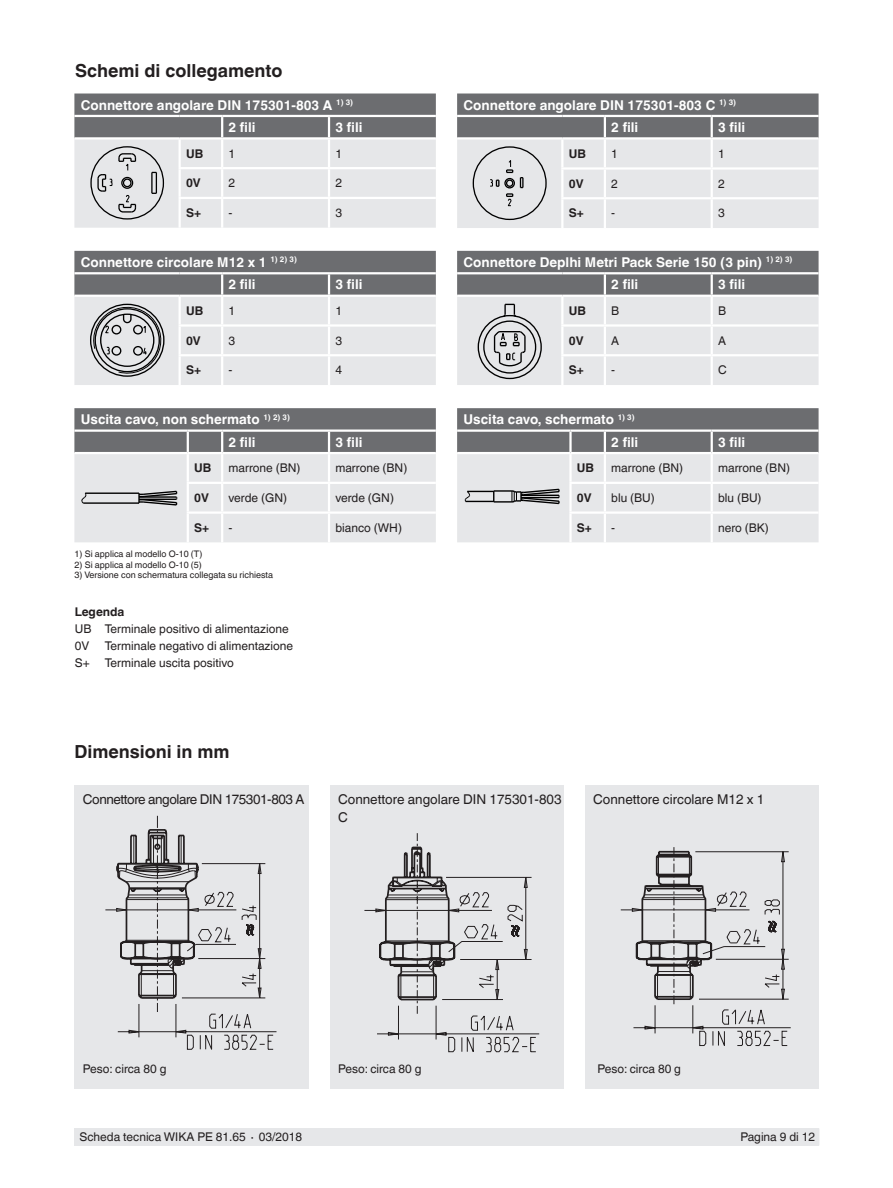
<style>
.page{position:relative;width:893px;height:1188px;background:#fff}
.page>*{position:absolute;margin:0;border:0;box-sizing:border-box;transform-origin:0 0}
.t1{font:700 18px "Helvetica World";color:#231f20}
.t2{font:700 13.5px/22.5px "Helvetica World";color:#fff}
.t3{font:13.5px/18px "Helvetica World";color:#231f20}
.t4{font:13.5px "Helvetica World";letter-spacing:-.03em;color:#231f20}
.t5{font:12px/17.1px "Helvetica World";color:#231f20}
.t6{font:700 12px "Helvetica World";color:#231f20}
.t7{font:9px "Helvetica World";color:#231f20}
</style>
<div class="page">
<div style="left:75px;top:1128px;width:744px;height:17px;background:#e6e7e9"></div>
<div style="left:74px;top:785px;width:235px;height:304px;background:#e6e7e9"></div>
<div style="left:330px;top:785px;width:233px;height:304px;background:#e6e7e9"></div>
<div style="left:585px;top:785px;width:233px;height:304px;background:#e6e7e9"></div>
<svg style="left:74px;top:251px;width:362px;height:134px;background:#bcbdbf"></svg>
<svg style="left:74px;top:94px;width:362px;height:134px;background:#bfc0c2"></svg>
<div style="left:123px;top:179px;width:9px;height:8px;border:1px solid #000;border-radius:50%"></div>
<svg style="left:457px;top:94px;width:362px;height:134px;background:#c0c1c3"></svg>
<div style="left:473px;top:146px;width:74px;height:74px;border:1px solid #000;border-radius:50%"></div>
<div style="left:504px;top:178px;width:11px;height:10px;border:1px solid #000;border-radius:50%"></div>
<div style="left:506px;top:179px;width:7px;height:8px;border:1px solid #000;border-radius:50%"></div>
<svg style="left:457px;top:408px;width:362px;height:134px;background:#bfc0c2"></svg>
<svg style="left:74px;top:408px;width:362px;height:134px;background:#c0c1c3"></svg>
<svg style="left:457px;top:251px;width:362px;height:134px;background:#bebfc1"></svg>
<svg style="left:621px;top:847px;width:170px;height:199px"></svg>
<svg style="left:105px;top:816px;width:172px;height:234px"></svg>
<svg style="left:364px;top:833px;width:176px;height:220px"></svg>
<h1 class="t1" style="left:75px;top:60px;width:209px">Schemi di collegamento</h1>
<p class="t2" style="left:229px;top:94px;width:126px;text-indent:-148px">Connettore angolare DIN 175301-803 A <sup>1)</sup> <sup>3)<br></sup>2 fili</p>
<p class="t2" style="left:335px;top:116px;width:29px">3 fili</p>
<p class="t6" style="left:186px;top:146px;width:19px">UB</p>
<p class="t5" style="left:229px;top:145px;width:8px">1</p>
<p class="t5" style="left:335px;top:145px;width:8px">1</p>
<p class="t6" style="left:186px;top:176px;width:16px">0V</p>
<p class="t5" style="left:229px;top:175px;width:8px">2</p>
<p class="t5" style="left:335px;top:175px;width:8px">2</p>
<p class="t6" style="left:186px;top:206px;width:17px">S+</p>
<p class="t5" style="left:229px;top:204px;width:5px">-</p>
<p class="t5" style="left:335px;top:204px;width:8px">3</p>
<p class="t2" style="left:229px;top:251px;width:70px;text-indent:-148px">Connettore circolare M12 x 1 <sup>1)</sup> <sup>2)</sup> <sup>3)<br></sup>2 fili</p>
<p class="t2" style="left:335px;top:273px;width:29px">3 fili</p>
<p class="t6" style="left:186px;top:304px;width:19px">UB</p>
<p class="t5" style="left:229px;top:302px;width:8px">1</p>
<p class="t5" style="left:335px;top:302px;width:8px">1</p>
<p class="t6" style="left:186px;top:334px;width:16px">0V</p>
<p class="t5" style="left:229px;top:332px;width:8px">3</p>
<p class="t5" style="left:335px;top:332px;width:8px">3</p>
<p class="t6" style="left:186px;top:363px;width:17px">S+</p>
<p class="t5" style="left:229px;top:362px;width:5px">-</p>
<p class="t5" style="left:335px;top:362px;width:8px">4</p>
<p class="t2" style="left:229px;top:408px;width:63px;text-indent:-148px">Uscita cavo, non schermato <sup>1)</sup> <sup>2)</sup> <sup>3)<br></sup>2 fili</p>
<p class="t2" style="left:335px;top:431px;width:29px">3 fili</p>
<p class="t6" style="left:194px;top:461px;width:19px">UB</p>
<p class="t5" style="left:229px;top:460px;width:73px">marrone (BN)</p>
<p class="t5" style="left:335px;top:460px;width:73px">marrone (BN)</p>
<p class="t6" style="left:194px;top:491px;width:16px">0V</p>
<p class="t5" style="left:229px;top:489px;width:60px">verde (GN)</p>
<p class="t5" style="left:335px;top:489px;width:60px">verde (GN)</p>
<p class="t6" style="left:194px;top:521px;width:17px">S+</p>
<p class="t5" style="left:229px;top:519px;width:5px">-</p>
<p class="t5" style="left:335px;top:519px;width:68px">bianco (WH)</p>
<p class="t7" style="left:75px;top:549px;width:129px">1) Si applica al modello O-10 (T)</p>
<p class="t7" style="left:75px;top:559px;width:129px">2) Si applica al modello O-10 (5)</p>
<p class="t7" style="left:75px;top:570px;width:200px">3) Versione con schermatura collegata su richiesta</p>
<p class="t6" style="left:75px;top:604px;width:51px">Legenda</p>
<p class="t5" style="left:75px;top:620px;width:215px">UB Terminale positivo di alimentazione<br>0V</p>
<p class="t5" style="left:105px;top:637px;width:190px">Terminale negativo di alimentazione</p>
<p class="t5" style="left:75px;top:654px;width:16px">S+</p>
<p class="t5" style="left:105px;top:654px;width:131px">Terminale uscita positivo</p>
<h1 class="t1" style="left:74px;top:741px;width:157px">Dimensioni in mm</h1>
<p class="t2" style="left:611px;top:94px;width:126px;text-indent:-148px">Connettore angolare DIN 175301-803 C <sup>1)</sup> <sup>3)<br></sup>2 fili</p>
<p class="t2" style="left:718px;top:116px;width:29px">3 fili</p>
<p class="t6" style="left:569px;top:147px;width:19px">UB</p>
<p class="t5" style="left:611px;top:145px;width:8px">1</p>
<p class="t5" style="left:718px;top:145px;width:8px">1</p>
<p class="t6" style="left:569px;top:177px;width:16px">0V</p>
<p class="t5" style="left:611px;top:175px;width:8px">2</p>
<p class="t5" style="left:718px;top:175px;width:8px">2</p>
<p class="t6" style="left:569px;top:206px;width:17px">S+</p>
<p class="t5" style="left:611px;top:205px;width:5px">-</p>
<p class="t5" style="left:718px;top:205px;width:8px">3</p>
<p class="t2" style="left:463px;top:251px;width:330px;text-align:center">Connettore Deplhi Metri Pack Serie 150 (3 pin) <sup>1)</sup> <sup>2)</sup> <sup>3)<br></sup>2 fili</p>
<p class="t2" style="left:718px;top:273px;width:29px">3 fili</p>
<p class="t6" style="left:569px;top:304px;width:19px">UB</p>
<p class="t5" style="left:611px;top:302px;width:10px">B</p>
<p class="t5" style="left:718px;top:302px;width:10px">B</p>
<p class="t6" style="left:569px;top:334px;width:16px">0V</p>
<p class="t5" style="left:611px;top:332px;width:10px">A</p>
<p class="t5" style="left:718px;top:332px;width:10px">A</p>
<p class="t6" style="left:569px;top:363px;width:17px">S+</p>
<p class="t5" style="left:611px;top:362px;width:5px">-</p>
<p class="t5" style="left:718px;top:362px;width:10px">C</p>
<p class="t2" style="left:463px;top:408px;width:176px;text-align:right">Uscita cavo, schermato <sup>1)</sup> <sup>3)<br></sup>2 fili</p>
<p class="t2" style="left:718px;top:431px;width:29px">3 fili</p>
<p class="t6" style="left:577px;top:461px;width:19px">UB</p>
<p class="t5" style="left:611px;top:460px;width:73px">marrone (BN)</p>
<p class="t5" style="left:718px;top:460px;width:73px">marrone (BN)</p>
<p class="t6" style="left:577px;top:491px;width:16px">0V</p>
<p class="t5" style="left:611px;top:489px;width:45px">blu (BU)</p>
<p class="t5" style="left:718px;top:489px;width:45px">blu (BU)</p>
<p class="t6" style="left:577px;top:521px;width:17px">S+</p>
<p class="t5" style="left:611px;top:519px;width:5px">-</p>
<p class="t5" style="left:718px;top:519px;width:52px">nero (BK)</p>
<p class="t4" style="left:83px;top:791px;width:223px">Connettore angolare DIN 175301-803 A</p>
<p class="t3" style="left:338px;top:790px;width:225px">Connettore angolare DIN 175301-803<br>C</p>
<p class="t3" style="left:593px;top:790px;width:173px">Connettore circolare M12 x 1</p>
<p class="t5" style="left:83px;top:1060px;width:85px">Peso: circa 80 g</p>
<p class="t5" style="left:338px;top:1060px;width:85px">Peso: circa 80 g</p>
<p class="t5" style="left:597px;top:1060px;width:85px">Peso: circa 80 g</p>
<p class="t5" style="left:80px;top:1129px;width:224px">Scheda tecnica WIKA PE 81.65 ∙ 03/2018</p>
<p class="t5" style="left:740px;top:1129px;width:76px">Pagina 9 di 12</p>
</div>
